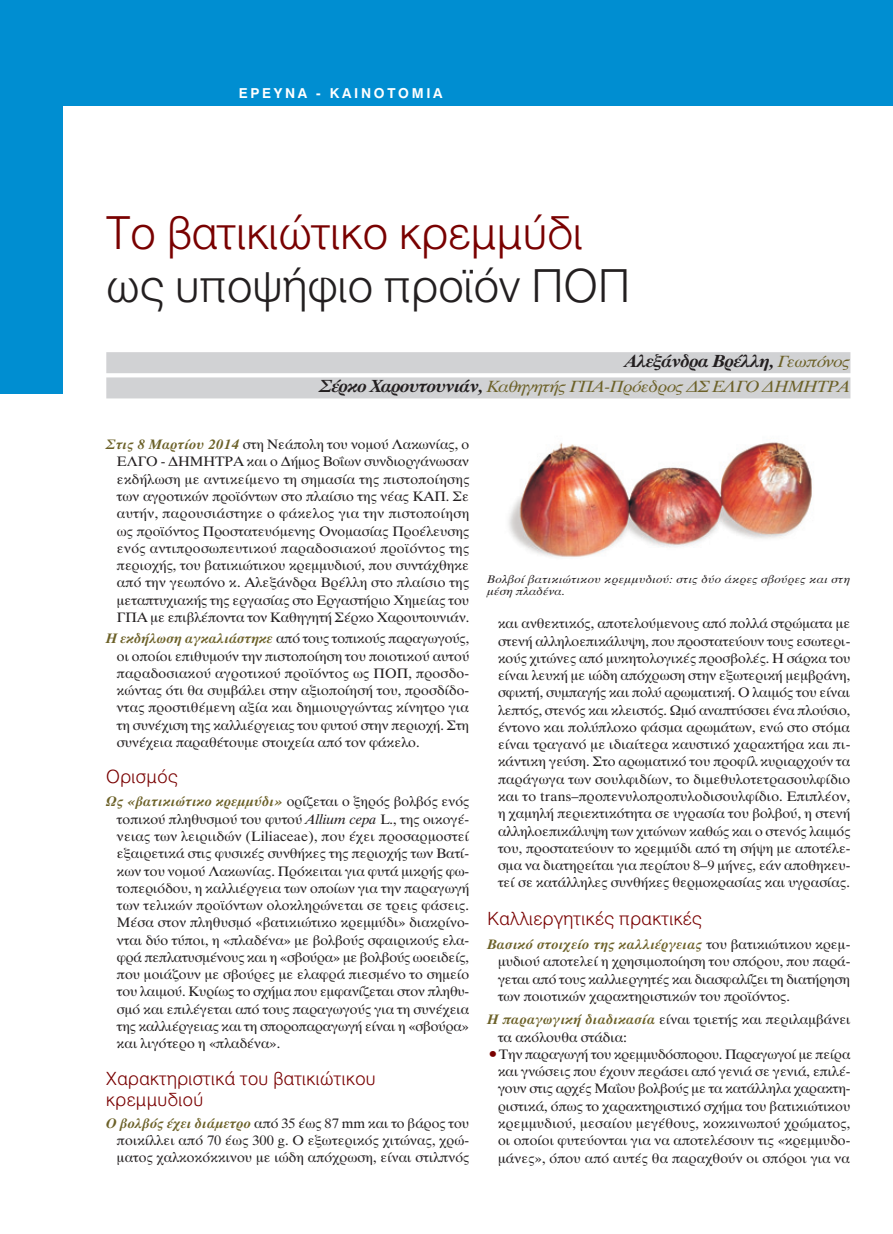
<style>
.page{position:relative;width:893px;height:1234px;background:#fff}
.page>*{position:absolute;margin:0;border:0;box-sizing:border-box;transform-origin:0 0}
.TITLOS_athrou{font:300 45px/52.5px "UB Helvetica";color:#790100}
.sigrafeas_new{font:italic 18.15px "UB Times Bold";letter-spacing:-.025em;color:#231f20;scale:1.11 1}
.MESOTITLOI{font:300 18px/21px "UB Helvetica";letter-spacing:.02em;color:#790100}
.sigrafeas_new-2{font:16.8px "UB Times Italic";letter-spacing:-.025em;color:#6c6128;scale:1.11 1}
.KEIMENO{font:14.25px/17.2px "UB Times";color:#231f20;text-align:justify;scale:1.05 1}
.titloi_arthrouSM{font:13.5px "UB Helvetica Bold";letter-spacing:.2em;color:#fff}
.lezantes{font:11.4px/12px "UB Times Italic";letter-spacing:.025em;color:#231f20;scale:1.11 1}
.s1{color:#231f20}
.s2{font-family:"UB Times Italic";font-style:normal;font-size:16.8px;color:#6c6128}
.s3{font-family:"UB Times Bold";font-style:italic;font-size:18.15px;color:#231f20}
.s4{font-family:"UB Times Bold";font-style:italic;color:#6c6128}
.s5{font-family:"UB Times Italic"}
.s6{color:#790100}
</style>
<div class="page">
<div style="left:0;top:0;width:893px;height:393px;background:#008ed1"></div>
<div style="left:64px;top:106px;width:829px;height:1043px;background:#fff"></div>
<div style="left:106px;top:352px;width:744px;height:21px;background:#d1d2d4"></div>
<div style="left:106px;top:377px;width:744px;height:21px;background:#d1d2d4"></div>
<img style="left:508px;top:442px;width:304px;height:115px">
<p class="titloi_arthrouSM" style="left:239px;top:85px;width:205px">ΕΡΕΥΝΑ - ΚΑΙΝΟΤΟΜΙΑ</p>
<p class="TITLOS_athrou" style="left:106px;top:206px;width:525px">Το βατικιώτικο κρεμμύδι <span class="s1">ως υποψήφιο προϊόν ΠΟΠ</span></p>
<p class="sigrafeas_new" style="left:625px;top:350px;width:204px">Αλεξάνδρα Βρέλλη, <span class="s2">Γεωπόνος</span></p>
<p class="sigrafeas_new-2" style="left:320px;top:377px;width:480px"><span class="s3">Σέρκο Χαρουτουνιάν,</span> Καθηγητής ΓΠΑ-Πρόεδρος ΔΣ ΕΛΓΟ ΔΗΜΗΤΡΑ</p>
<p class="KEIMENO" style="left:117px;top:436px;width:337px;text-indent:-11px"><span class="s4">Στις 8 Μαρτίου 2014</span> στη Νεάπολη του νομού Λακωνίας, ο ΕΛΓΟ - ΔΗΜΗΤΡΑ και ο Δήμος Βοΐων συνδιοργάνωσαν εκδήλωση με αντικείμενο τη σημασία της πιστοποίησης των αγροτικών προϊόντων στο πλαίσιο της νέας ΚΑΠ. Σε αυτήν, παρουσιάστηκε ο φάκελος για την πιστοποίηση ως προϊόντος Προστατευόμενης Ονομασίας Προέλευσης ενός αντιπροσωπευτικού παραδοσιακού προϊόντος της περιοχής, του βατικιώτικου κρεμμυδιού, που συντάχθηκε από την γεωπόνο κ. Αλεξάνδρα Βρέλλη στο πλαίσιο της μεταπτυχιακής της εργασίας στο Εργαστήριο Χημείας του ΓΠΑ με επιβλέποντα τον Καθηγητή Σέρκο Χαρουτουνιάν.</p>
<p class="KEIMENO" style="left:117px;top:630px;width:337px;text-indent:-11px"><span class="s4">Η εκδήλωση αγκαλιάστηκε</span> από τους τοπικούς παραγωγούς, οι οποίοι επιθυμούν την πιστοποίηση του ποιοτικού αυτού παραδοσιακού αγροτικού προϊόντος ως ΠΟΠ, προσδο&shy;κώντας ότι θα συμβάλει στην αξιοποίησή του, προσδίδο&shy;ντας προστιθέμενη αξία και δημιουργώντας κίνητρο για τη συνέχιση της καλλιέργειας του φυτού στην περιοχή. Στη συνέχεια παραθέτουμε στοιχεία από τον φάκελο.</p>
<p class="MESOTITLOI" style="left:106px;top:765px;width:73px">Ορισμός</p>
<p class="KEIMENO" style="left:117px;top:793px;width:337px;text-indent:-11px"><span class="s4">Ως «βατικιώτικο κρεμμύδι»</span> ορίζεται ο ξηρός βολβός ενός τοπικού πληθυσμού του φυτού <span class="s5">Allium cepa</span> L., της οικογέ&shy;νειας των λειριιδών (Liliaceae), που έχει προσαρμοστεί εξαιρετικά στις φυσικές συνθήκες της περιοχής των Βατί&shy;κων του νομού Λακωνίας. Πρόκειται για φυτά μικρής φω&shy;τοπεριόδου, η καλλιέργεια των οποίων για την παραγωγή των τελικών προϊόντων ολοκληρώνεται σε τρεις φάσεις.<br>Μέσα στον πληθυσμό «βατικιώτικο κρεμμύδι» διακρίνο&shy;νται δύο τύποι, η «πλαδένα» με βολβούς σφαιρικούς ελα&shy;φρά πεπλατυσμένους και η «σβούρα» με βολβούς ωοειδείς, που μοιάζουν με σβούρες με ελαφρά πιεσμένο το σημείο του λαιμού. Κυρίως το σχήμα που εμφανίζεται στον πληθυ&shy;σμό και επιλέγεται από τους παραγωγούς για τη συνέχεια της καλλιέργειας και τη σποροπαραγωγή είναι η «σβούρα» και λιγότερο η «πλαδένα».</p>
<p class="MESOTITLOI" style="left:106px;top:1067px;width:271px">Χαρακτηριστικά του βατικιώτικου κρεμμυδιού</p>
<p class="KEIMENO" style="left:117px;top:1114px;width:337px;text-indent:-11px"><span class="s4">Ο βολβός έχει διάμετρο</span> από 35 έως 87 mm και το βάρος του ποικίλλει από 70 έως 300 g. Ο εξωτερικός χιτώνας, χρώ&shy;ματος χαλκοκόκκινου με ιώδη απόχρωση, είναι στιλπνός</p>
<p class="lezantes" style="left:487px;top:573px;width:328px">Βολβοί βατικιώτικου κρεμμυδιού: στις δύο άκρες σβούρες και στη μέση πλαδένα.</p>
<p class="KEIMENO" style="left:498px;top:615px;width:337px">και ανθεκτικός, αποτελούμενους από πολλά στρώματα με στενή αλληλοεπικάλυψη, που προστατεύουν τους εσωτερι&shy;κούς χιτώνες από μυκητολογικές προσβολές. Η σάρκα του είναι λευκή με ιώδη απόχρωση στην εξωτερική μεμβράνη, σφικτή, συμπαγής και πολύ αρωματική. Ο λαιμός του είναι λεπτός, στενός και κλειστός. Ωμό αναπτύσσει ένα πλούσιο, έντονο και πολύπλοκο φάσμα αρωμάτων, ενώ στο στόμα είναι τραγανό με ιδιαίτερα καυστικό χαρακτήρα και πι&shy;κάντικη γεύση. Στο αρωματικό του προφίλ κυριαρχούν τα παράγωγα των σουλφιδίων, το διμεθυλοτετρασουλφίδιο και το trans–προπενυλοπροπυλοδισουλφίδιο. Επιπλέον, η χαμηλή περιεκτικότητα σε υγρασία του βολβού, η στενή αλληλοεπικάλυψη των χιτώνων καθώς και ο στενός λαιμός του, προστατεύουν το κρεμμύδι από τη σήψη με αποτέλε&shy;σμα να διατηρείται για περίπου 8–9 μήνες, εάν αποθηκευ&shy;τεί σε κατάλληλες συνθήκες θερμοκρασίας και υγρασίας.</p>
<p class="MESOTITLOI" style="left:487px;top:907px;width:216px">Καλλιεργητικές πρακτικές</p>
<p class="KEIMENO" style="left:498px;top:935px;width:337px;text-indent:-11px"><span class="s4">Βασικό στοιχείο της καλλιέργειας</span> του βατικιώτικου κρεμ&shy;μυδιού αποτελεί η χρησιμοποίηση του σπόρου, που παρά&shy;γεται από τους καλλιεργητές και διασφαλίζει τη διατήρηση των ποιοτικών χαρακτηριστικών του προϊόντος.</p>
<p class="KEIMENO" style="left:498px;top:1010px;width:337px;text-indent:-11px"><span class="s4">Η παραγωγική διαδικασία</span> είναι τριετής και περιλαμβάνει τα ακόλουθα στάδια:</p>
<p class="KEIMENO" style="left:498px;top:1045px;width:337px;text-indent:-11px"><span class="s6">•</span>Την παραγωγή του κρεμμυδόσπορου. Παραγωγοί με πείρα και γνώσεις που έχουν περάσει από γενιά σε γενιά, επιλέ&shy;γουν στις αρχές Μαΐου βολβούς με τα κατάλληλα χαρακτη&shy;ριστικά, όπως το χαρακτηριστικό σχήμα του βατικιώτικου κρεμμυδιού, μεσαίου μεγέθους, κοκκινωπού χρώματος, οι οποίοι φυτεύονται για να αποτελέσουν τις «κρεμμυδο&shy;μάνες», όπου από αυτές θα παραχθούν οι σπόροι για να</p>
</div>
